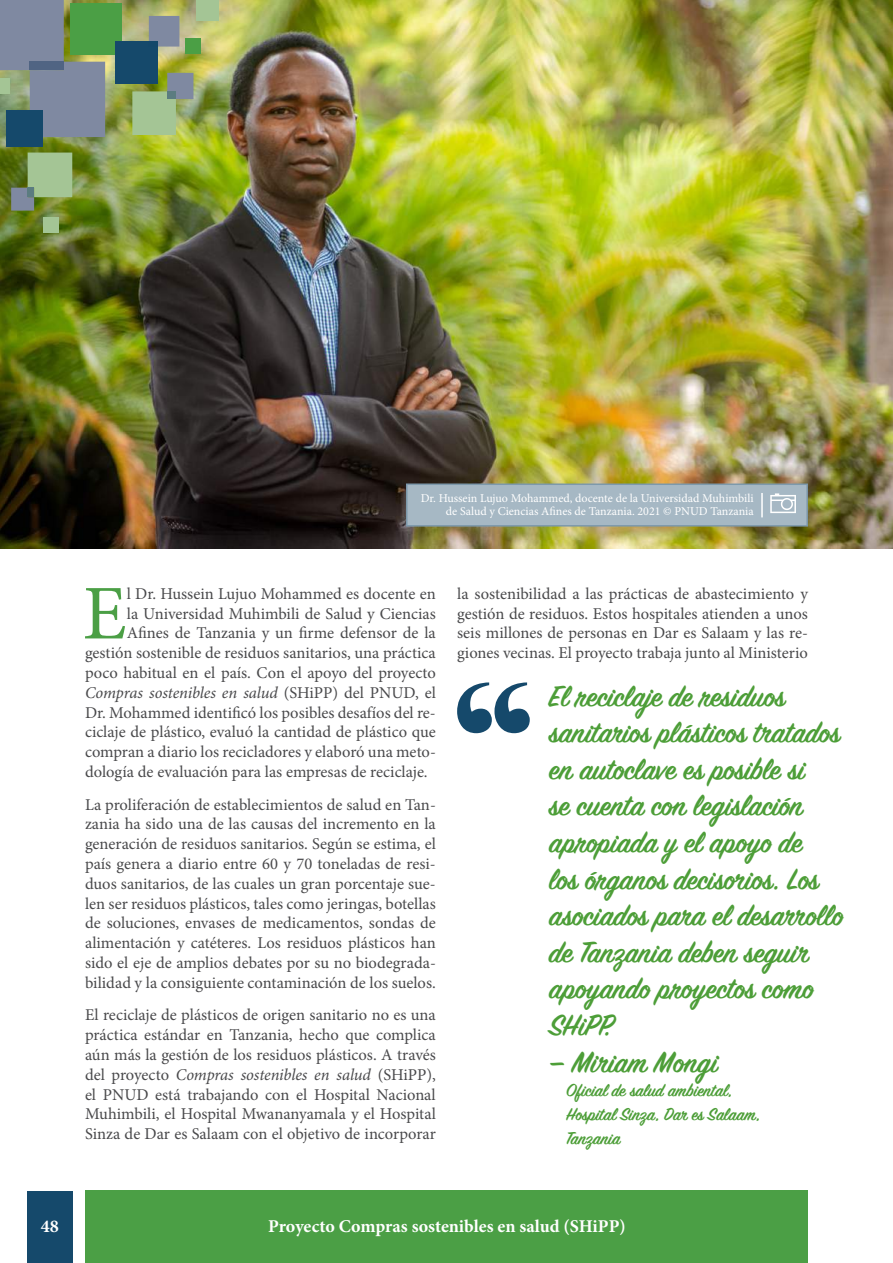
<style>
.page{position:relative;width:893px;height:1263px;background:#fff}
.page>*{position:absolute;margin:0;border:0;box-sizing:border-box;transform-origin:0 0}
.t1{font:77.4px "Minion Pro";color:#4b9f45}
.t2{font:600 33px/36.6px "Sign Painter House Script";color:#4d9e38}
.t3{font:600 19.5px/24px "Sign Painter House Script";color:#4d9e38}
.t4{font:700 18px "Minion Pro";letter-spacing:-.005em;color:#fff}
.t5{font:16.5px/19.8px "Minion Pro";color:#49494b;text-align:justify}
.t6{font:italic 16.5px "Minion Pro";letter-spacing:-.01em;color:#49494b}
.t7{font:12px/13.5px "Minion Pro";color:#fff;text-align:right}
.s1{font-style:normal}
.s2{font-style:italic}
</style>
<div class="page">
<div style="left:85px;top:1191px;width:723px;height:72px;background:#4b9f45"></div>
<div style="left:27px;top:1191px;width:45px;height:72px;background:#15496b"></div>
<img style="left:0;top:0;width:893px;height:549px">
<svg style="left:457px;top:682px;width:73px;height:51px"></svg>
<svg style="left:406px;top:483px;width:402px;height:44px;background:#a3b5c0"></svg>
<div style="left:70px;top:3px;width:52px;height:52px;background:#4b9f45"></div>
<svg style="left:0;top:0;width:105px;height:137px;background:#7a8e8a"></svg>
<div style="left:30px;top:62px;width:34px;height:8px;background:#506483"></div>
<svg style="left:132px;top:73px;width:61px;height:62px;background:#99b180"></svg>
<div style="left:167px;top:91px;width:9px;height:8px;background:#5b7c80"></div>
<div style="left:115px;top:41px;width:43px;height:43px;background:#15496b"></div>
<div style="left:196px;top:0;width:23px;height:21px;background:#a4c595"></div>
<svg style="left:149px;top:16px;width:30px;height:31px"></svg>
<div style="left:149px;top:41px;width:9px;height:6px;background:#14486a"></div>
<div style="left:6px;top:111px;width:37px;height:36px;background:#15496b"></div>
<svg style="left:11px;top:153px;width:61px;height:58px;background:#89a46e"></svg>
<div style="left:28px;top:188px;width:6px;height:9px;background:#5b7c80"></div>
<div style="left:43px;top:217px;width:15px;height:15px;background:#a4c595"></div>
<div style="left:0;top:79px;width:10px;height:15px;background:#a4c595"></div>
<div style="left:185px;top:38px;width:16px;height:16px;background:#4b9f45"></div>
<p class="t7" style="left:421px;top:491px;width:335px">Dr. Hussein Lujuo Mohammed, docente de la Universidad Muhimbili de Salud y Ciencias Afines de Tanzania. 2021 © PNUD Tanzania</p>
<h1 class="t1" style="left:83px;top:562px;width:45px">E</h1>
<p class="t5" style="left:127px;top:584px;width:311px">l Dr. Hussein Lujuo Mohammed es docente en</p>
<p class="t5" style="left:127px;top:603px;width:311px">la Universidad Muhimbili de Salud y Ciencias</p>
<p class="t5" style="left:127px;top:623px;width:311px">Afines de Tanzania y un firme defensor de la</p>
<p class="t5" style="left:85px;top:643px;width:352px">gestión sostenible de residuos sanitarios, una práctica</p>
<p class="t5" style="left:85px;top:663px;width:352px">poco habitual en el país. Con el apoyo del proyecto</p>
<p class="t6" style="left:85px;top:683px;width:352px">Compras sostenibles en salud <span class="s1">(SHiPP) del PNUD, el</span></p>
<p class="t5" style="left:85px;top:702px;width:352px">Dr. Mohammed identificó los posibles desafíos del re-</p>
<p class="t5" style="left:85px;top:722px;width:352px">ciclaje de plástico, evaluó la cantidad de plástico que</p>
<p class="t5" style="left:85px;top:742px;width:352px">compran a diario los recicladores y elaboró una meto-</p>
<p class="t5" style="left:85px;top:762px;width:344px">dología de evaluación para las empresas de reciclaje.</p>
<p class="t5" style="left:85px;top:794px;width:352px">La proliferación de establecimientos de salud en Tan&shy;zania ha sido una de las causas del incremento en la generación de residuos sanitarios. Según se estima, el país genera a diario entre 60 y 70 toneladas de resi&shy;duos sanitarios, de las cuales un gran porcentaje sue&shy;len ser residuos plásticos, tales como jeringas, botellas de soluciones, envases de medicamentos, sondas de alimentación y catéteres. Los residuos plásticos han sido el eje de amplios debates por su no biodegrada&shy;bilidad y la consiguiente contaminación de los suelos.</p>
<p class="t5" style="left:85px;top:1005px;width:352px">El reciclaje de plásticos de origen sanitario no es una práctica estándar en Tanzania, hecho que complica aún más la gestión de los residuos plásticos. A través del proyecto <span class="s2">Compras sostenibles en salud</span> (SHiPP), el PNUD está trabajando con el Hospital Nacional Muhimbili, el Hospital Mwananyamala y el Hospital Sinza de Dar es Salaam con el objetivo de incorporar</p>
<p class="t5" style="left:457px;top:584px;width:352px">la sostenibilidad a las prácticas de abastecimiento y gestión de residuos. Estos hospitales atienden a unos seis millones de personas en Dar es Salaam y las re&shy;giones vecinas. El proyecto trabaja junto al Ministerio</p>
<p class="t2" style="left:549px;top:680px;width:296px">El reciclaje de residuos sanitarios plásticos tratados en autoclave es posible si<br>se cuenta con legislación apropiada y el apoyo de<br>los órganos decisorios. Los asociados para el desarrollo de Tanzania deben seguir apoyando proyectos como<br>SHiPP.</p>
<h2 class="t2" style="left:549px;top:1046px;width:170px">— Miriam Mongi</h2>
<p class="t3" style="left:566px;top:1079px;width:196px">Oficial de salud ambiental,<br>Hospital Sinza, Dar es Salaam,<br>Tanzania</p>
<p class="t4" style="left:41px;top:1215px;width:19px">48</p>
<p class="t4" style="left:268px;top:1215px;width:359px">Proyecto Compras sostenibles en salud (SHiPP)</p>
</div>
